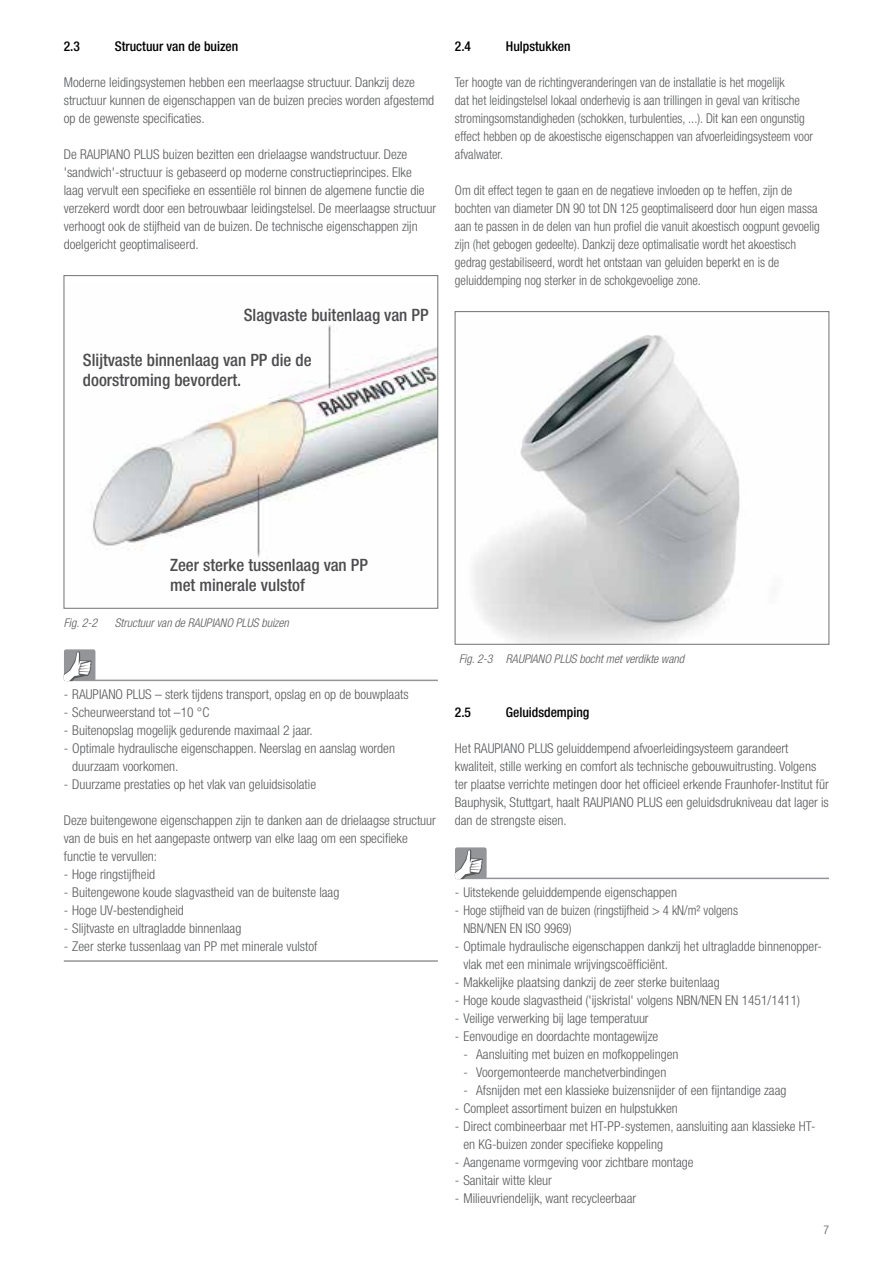
<style>
.page{position:relative;width:893px;height:1263px;background:#fff}
.page>*{position:absolute;margin:0;border:0;box-sizing:border-box;transform-origin:0 0}
.t1{font:500 condensed 17.1px/20.4px "Helvetica Neue LT Std";color:#4d4d4f}
.t2{font:300 condensed 13.5px/18px "Helvetica Neue LT Std";color:#58595b}
.t3{font:300 condensed 13.5px/18px "Helvetica Neue LT Std";color:#58595b;scale:.95 1}
.t4{font:500 condensed 13.5px "Helvetica Neue LT Std";color:#000}
.t5{font:italic 300 condensed 12px "Helvetica Neue LT Std";color:#58595b}
.t6{font:300 condensed 12px "Helvetica Neue LT Std";color:#58595b}
</style>
<div class="page">
<hr style="left:68px;top:680px;width:370px;height:1px;background:#939598">
<hr style="left:64px;top:960px;width:374px;height:2px;background:#939598">
<svg style="left:64px;top:649px;width:32px;height:32px"></svg>
<hr style="left:459px;top:878px;width:370px;height:1px;background:#939598">
<svg style="left:455px;top:847px;width:32px;height:32px"></svg>
<img style="left:92px;top:324px;width:344px;height:234px">
<div style="left:64px;top:275px;width:374px;height:333px;border:1px solid #717275"></div>
<img style="left:473px;top:335px;width:267px;height:307px">
<div style="left:455px;top:311px;width:374px;height:333px;border:1px solid #717275"></div>
<p class="t4" style="left:64px;top:38px;width:18px">2.3</p>
<p class="t4" style="left:115px;top:38px;width:125px">Structuur van de buizen</p>
<p class="t2" style="left:64px;top:73px;width:372px">Moderne leidingsystemen hebben een meerlaagse structuur. Dankzij deze structuur kunnen de eigenschappen van de buizen precies worden afgestemd op de gewenste specificaties.</p>
<p class="t2" style="left:64px;top:145px;width:374px">De RAUPIANO PLUS buizen bezitten een drielaagse wandstructuur. Deze 'sandwich'-structuur is gebaseerd op moderne constructieprincipes. Elke<br>laag vervult een specifieke en essentiële rol binnen de algemene functie die verzekerd wordt door een betrouwbaar leidingstelsel. De meerlaagse structuur verhoogt ook de stijfheid van de buizen. De technische eigenschappen zijn doelgericht geoptimaliseerd.</p>
<p class="t1" style="left:244px;top:305px;width:186px">Slagvaste buitenlaag van PP</p>
<p class="t1" style="left:83px;top:349px;width:230px">Slijtvaste binnenlaag van PP die de doorstroming bevordert.</p>
<p class="t4" style="left:455px;top:38px;width:18px">2.4</p>
<p class="t4" style="left:506px;top:38px;width:66px">Hulpstukken</p>
<p class="t3" style="left:455px;top:73px;width:379px">Ter hoogte van de richtingveranderingen van de installatie is het mogelijk<br>dat het leidingstelsel lokaal onderhevig is aan trillingen in geval van kritische stromingsomstandigheden (schokken, turbulenties, ...). Dit kan een ongunstig effect hebben op de akoestische eigenschappen van afvoerleidingsysteem voor afvalwater.</p>
<p class="t3" style="left:455px;top:181px;width:386px">Om dit effect tegen te gaan en de negatieve invloeden op te heffen, zijn de bochten van diameter DN 90 tot DN 125 geoptimaliseerd door hun eigen massa aan te passen in de delen van hun profiel die vanuit akoestisch oogpunt gevoelig zijn (het gebogen gedeelte). Dankzij deze optimalisatie wordt het akoestisch gedrag gestabiliseerd, wordt het ontstaan van geluiden beperkt en is de geluiddemping nog sterker in de schokgevoelige zone.</p>
<p class="t1" style="left:170px;top:554px;width:199px">Zeer sterke tussenlaag van PP met minerale vulstof</p>
<p class="t5" style="left:64px;top:616px;width:35px">Fig. 2-2</p>
<p class="t5" style="left:115px;top:616px;width:176px">Structuur van de RAUPIANO PLUS buizen</p>
<p class="t2" style="left:64px;top:685px;width:346px">- RAUPIANO PLUS – sterk tijdens transport, opslag en op de bouwplaats</p>
<p class="t2" style="left:64px;top:703px;width:147px">- Scheurweerstand tot –10 °C</p>
<p class="t2" style="left:64px;top:721px;width:251px">- Buitenopslag mogelijk gedurende maximaal 2 jaar.</p>
<p class="t2" style="left:72px;top:739px;width:324px;text-indent:-9px">- Optimale hydraulische eigenschappen. Neerslag en aanslag worden duurzaam voorkomen.</p>
<p class="t2" style="left:64px;top:775px;width:254px">- Duurzame prestaties op het vlak van geluidsisolatie</p>
<p class="t2" style="left:64px;top:811px;width:374px">Deze buitengewone eigenschappen zijn te danken aan de drielaagse structuur van de buis en het aangepaste ontwerp van elke laag om een specifieke functie te vervullen:</p>
<p class="t2" style="left:64px;top:865px;width:93px">- Hoge ringstijfheid</p>
<p class="t2" style="left:64px;top:883px;width:277px">- Buitengewone koude slagvastheid van de buitenste laag</p>
<p class="t2" style="left:64px;top:901px;width:122px">- Hoge UV-bestendigheid</p>
<p class="t2" style="left:64px;top:919px;width:179px">- Slijtvaste en ultragladde binnenlaag</p>
<p class="t2" style="left:64px;top:937px;width:255px">- Zeer sterke tussenlaag van PP met minerale vulstof</p>
<p class="t5" style="left:459px;top:652px;width:226px">Fig. 2-3 RAUPIANO PLUS bocht met verdikte wand</p>
<p class="t4" style="left:455px;top:704px;width:18px">2.5</p>
<p class="t4" style="left:506px;top:704px;width:85px">Geluidsdemping</p>
<p class="t2" style="left:455px;top:739px;width:376px">Het RAUPIANO PLUS geluiddempend afvoerleidingsysteem garandeert kwaliteit, stille werking en comfort als technische gebouwuitrusting. Volgens ter plaatse verrichte metingen door het officieel erkende Fraunhofer-Institut für Bauphysik, Stuttgart, haalt RAUPIANO PLUS een geluidsdrukniveau dat lager is dan de strengste eisen.</p>
<p class="t2" style="left:455px;top:883px;width:224px">- Uitstekende geluiddempende eigenschappen</p>
<p class="t3" style="left:463px;top:901px;width:291px;text-indent:-9px">- Hoge stijfheid van de buizen (ringstijfheid &gt; 4 kN/m² volgens<br>NBN/NEN EN ISO 9969)</p>
<p class="t2" style="left:463px;top:937px;width:360px;text-indent:-9px">- Optimale hydraulische eigenschappen dankzij het ultragladde binnenopper&shy;vlak met een minimale wrijvingscoëfficiënt.</p>
<p class="t2" style="left:455px;top:973px;width:266px">- Makkelijke plaatsing dankzij de zeer sterke buitenlaag</p>
<p class="t2" style="left:455px;top:991px;width:347px">- Hoge koude slagvastheid ('ijskristal' volgens NBN/NEN EN 1451/1411)</p>
<p class="t2" style="left:455px;top:1009px;width:195px">- Veilige verwerking bij lage temperatuur</p>
<p class="t2" style="left:455px;top:1027px;width:205px">- Eenvoudige en doordachte montagewijze</p>
<p class="t2" style="left:463px;top:1045px;width:217px">- Aansluiting met buizen en mofkoppelingen</p>
<p class="t2" style="left:463px;top:1063px;width:204px">- Voorgemonteerde manchetverbindingen</p>
<p class="t2" style="left:463px;top:1081px;width:324px">- Afsnijden met een klassieke buizensnijder of een fijntandige zaag</p>
<p class="t2" style="left:455px;top:1099px;width:224px">- Compleet assortiment buizen en hulpstukken</p>
<p class="t2" style="left:463px;top:1117px;width:354px;text-indent:-9px">- Direct combineerbaar met HT-PP-systemen, aansluiting aan klassieke HT&shy;en KG-buizen zonder specifieke koppeling</p>
<p class="t2" style="left:455px;top:1153px;width:240px">- Aangename vormgeving voor zichtbare montage</p>
<p class="t2" style="left:455px;top:1171px;width:99px">- Sanitair witte kleur</p>
<p class="t2" style="left:455px;top:1189px;width:183px">- Milieuvriendelijk, want recycleerbaar</p>
<p class="t6" style="left:823px;top:1222px;width:7px">7</p>
</div>
